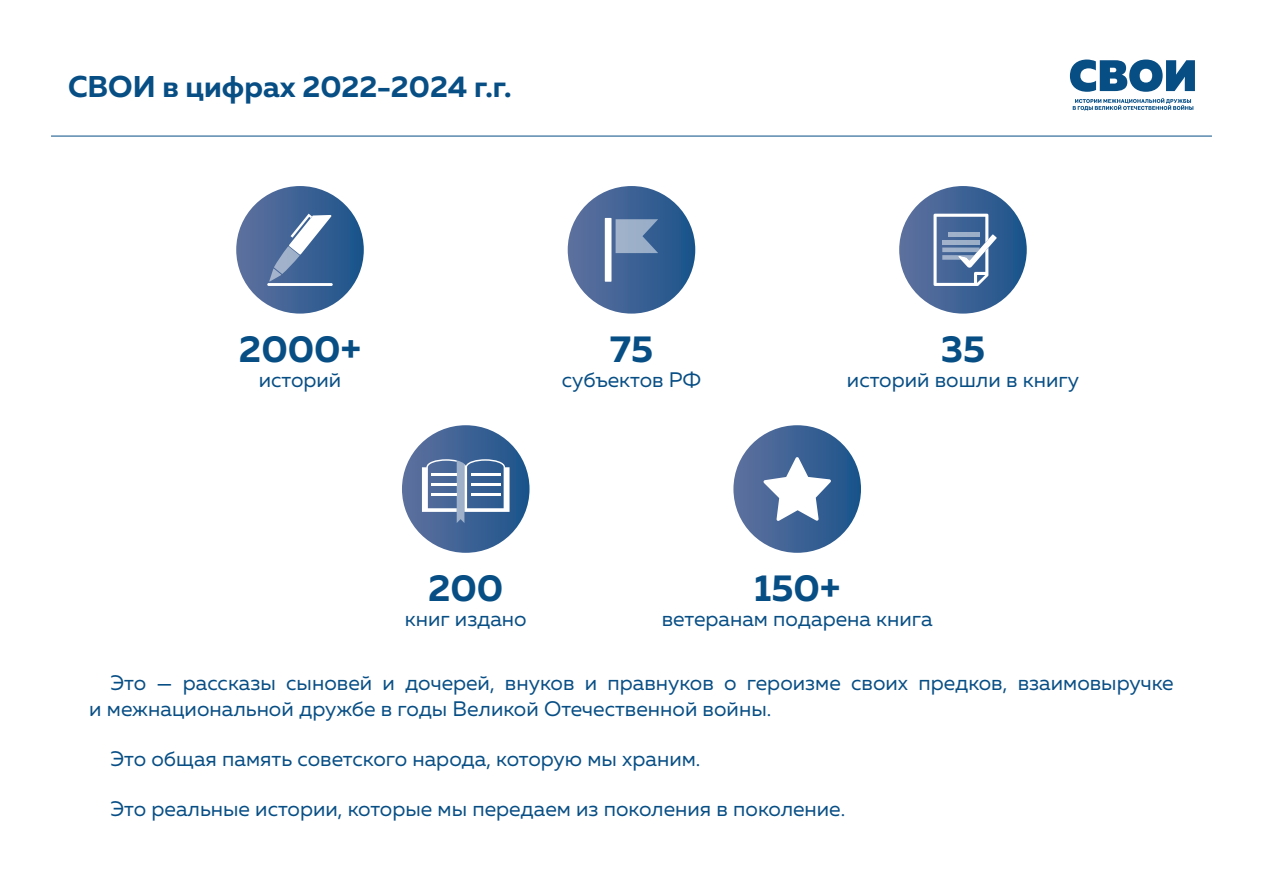
<style>
.page{position:relative;width:1263px;height:893px;background:#fff}
.page>*{position:absolute;margin:0;border:0;box-sizing:border-box;transform-origin:0 0}
.t1{font:700 37.5px "Muller";color:#074e85}
.t2{font:700 30px "Muller";color:#074e85}
.t3{font:21px/25.2px "Muller";color:#074e85}
</style>
<div class="page">
<hr style="left:51px;top:136px;width:1161px;height:1px;background:#074e85">
<svg style="left:1073px;top:98px;width:120px;height:13px"></svg>
<svg style="left:1070px;top:60px;width:125px;height:32px"></svg>
<div style="left:236px;top:186px;width:128px;height:128px;background:linear-gradient(to right,#6173a0,#1f578d);border-radius:64px"></div>
<div style="left:568px;top:186px;width:127px;height:128px;background:linear-gradient(to right,#6172a0,#1c558b);border-radius:64px"></div>
<div style="left:899px;top:186px;width:128px;height:128px;background:linear-gradient(to right,#6172a0,#1f578d);border-radius:64px"></div>
<div style="left:733px;top:425px;width:128px;height:128px;background:linear-gradient(to right,#6475a1,#1c548b);border-radius:64px"></div>
<div style="left:402px;top:425px;width:127px;height:128px;background:linear-gradient(to right,#6273a0,#1b548b);border-radius:64px"></div>
<svg style="left:269px;top:214px;width:62px;height:67px"></svg>
<hr style="left:267px;top:283px;width:66px;height:3px;background:#fff">
<svg style="left:605px;top:218px;width:53px;height:64px"></svg>
<svg style="left:933px;top:214px;width:64px;height:72px"></svg>
<svg style="left:422px;top:459px;width:87px;height:64px"></svg>
<svg style="left:763px;top:457px;width:68px;height:64px"></svg>
<p class="t2" style="left:68px;top:68px;width:445px">СВОИ в цифрах 2022-2024 г.г.</p>
<p class="t1" style="left:239px;top:325px;width:124px">2000+</p>
<p class="t3" style="left:259px;top:367px;width:84px">историй</p>
<p class="t1" style="left:610px;top:325px;width:45px">75</p>
<p class="t3" style="left:562px;top:367px;width:140px">субъектов РФ</p>
<p class="t1" style="left:941px;top:325px;width:46px">35</p>
<p class="t3" style="left:847px;top:367px;width:234px">историй вошли в книгу</p>
<p class="t1" style="left:428px;top:565px;width:77px">200</p>
<p class="t3" style="left:405px;top:606px;width:123px">книг издано</p>
<p class="t1" style="left:754px;top:565px;width:88px">150+</p>
<p class="t3" style="left:662px;top:606px;width:272px">ветеранам подарена книга</p>
<p class="t3" style="left:89px;top:670px;width:1086px;text-indent:21px">Это — рассказы сыновей и дочерей, внуков и правнуков о героизме своих предков, взаимовыручке и межнациональной дружбе в годы Великой Отечественной войны.</p>
<p class="t3" style="left:111px;top:746px;width:591px">Это общая память советского народа, которую мы храним.</p>
<p class="t3" style="left:111px;top:796px;width:736px">Это реальные истории, которые мы передаем из поколения в поколение.</p>
</div>
